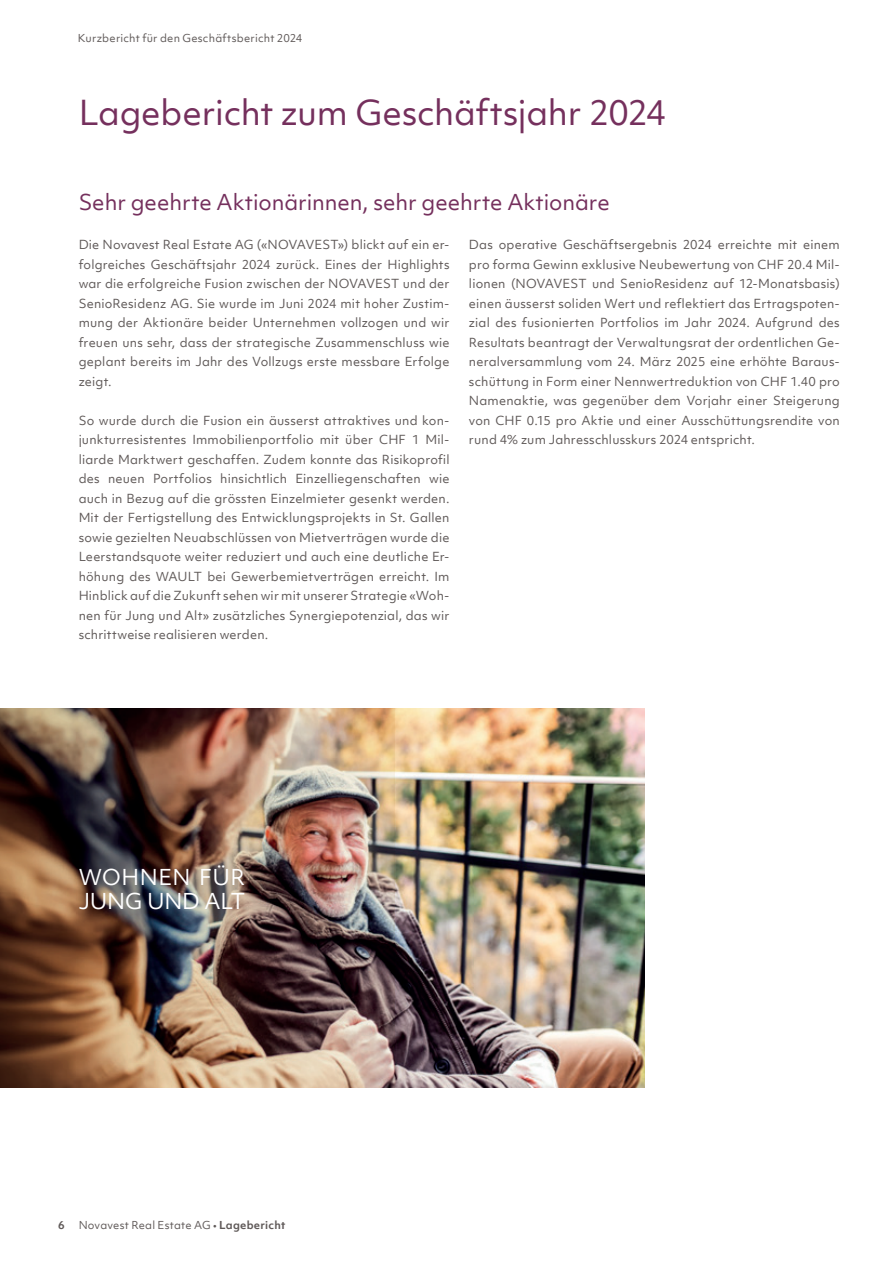
<style>
.page{position:relative;width:893px;height:1263px;background:#fff}
.page>*{position:absolute;margin:0;border:0;box-sizing:border-box;transform-origin:0 0}
.t1{font:33px "Objektiv Mk 1";letter-spacing:-.01em;color:#75305d}
.t2{font:21px "Objektiv Mk 1";letter-spacing:-.005em;color:#75305d}
.t3{font:21px/24px "Objektiv Mk 1";color:#fff}
.t4{font:12px/19.5px "Objektiv Mk 1";letter-spacing:.015em;color:#605a59;text-align:justify}
.t5{font:10.5px "Objektiv Mk 1";letter-spacing:.02em;color:#605a59}
.t6{font:700 10.5px "Objektiv Mk 1";color:#605a59}
.s1{font-weight:700}
</style>
<div class="page">
<img style="left:394px;top:708px;width:251px;height:380px">
<img style="left:0;top:708px;width:394px;height:380px">
<p class="t5" style="left:78px;top:31px;width:226px">Kurzbericht für den Geschäftsbericht 2024</p>
<h1 class="t1" style="left:79px;top:89px;width:589px">Lagebericht zum Geschäftsjahr 2024</h1>
<h2 class="t2" style="left:79px;top:188px;width:533px">Sehr geehrte Aktionärinnen, sehr geehrte Aktionäre</h2>
<p class="t4" style="left:469px;top:235px;width:372px">Das operative Geschäftsergebnis 2024 erreichte mit einem pro forma Gewinn exklusive Neubewertung von CHF 20.4 Mil&shy;lionen (NOVAVEST und SenioResidenz auf 12-Monatsbasis) einen äusserst soliden Wert und reflektiert das Ertragspoten&shy;zial des fusionierten Portfolios im Jahr 2024. Aufgrund des Resultats beantragt der Verwaltungsrat der ordentlichen Ge&shy;neralversammlung vom 24. März 2025 eine erhöhte Baraus&shy;schüttung in Form einer Nennwertreduktion von CHF 1.40 pro Namenaktie, was gegenüber dem Vorjahr einer Steigerung von CHF 0.15 pro Aktie und einer Ausschüttungsrendite von rund 4% zum Jahresschlusskurs 2024 entspricht.</p>
<p class="t4" style="left:79px;top:235px;width:372px">Die Novavest Real Estate AG («NOVAVEST») blickt auf ein er&shy;folgreiches Geschäftsjahr 2024 zurück. Eines der Highlights war die erfolgreiche Fusion zwischen der NOVAVEST und der SenioResidenz AG. Sie wurde im Juni 2024 mit hoher Zustim&shy;mung der Aktionäre beider Unternehmen vollzogen und wir freuen uns sehr, dass der strategische Zusammenschluss wie geplant bereits im Jahr des Vollzugs erste messbare Erfolge zeigt.</p>
<p class="t4" style="left:79px;top:410px;width:372px">So wurde durch die Fusion ein äusserst attraktives und kon&shy;junkturresistentes Immobilienportfolio mit über CHF 1 Mil&shy;liarde Marktwert geschaffen. Zudem konnte das Risikoprofil des neuen Portfolios hinsichtlich Einzelliegenschaften wie auch in Bezug auf die grössten Einzelmieter gesenkt werden.<br>Mit der Fertigstellung des Entwicklungsprojekts in St. Gallen sowie gezielten Neuabschlüssen von Mietverträgen wurde die Leerstandsquote weiter reduziert und auch eine deutliche Er&shy;höhung des WAULT bei Gewerbemietverträgen erreicht. Im Hinblick auf die Zukunft sehen wir mit unserer Strategie «Woh&shy;nen für Jung und Alt» zusätzliches Synergiepotenzial, das wir schrittweise realisieren werden.</p>
<h2 class="t3" style="left:79px;top:865px;width:168px">WOHNEN FÜR<br>JUNG UND ALT</h2>
<p class="t6" style="left:58px;top:1217px;width:8px">6</p>
<p class="t5" style="left:79px;top:1218px;width:208px">Novavest Real Estate AG • <span class="s1">Lagebericht</span></p>
</div>
